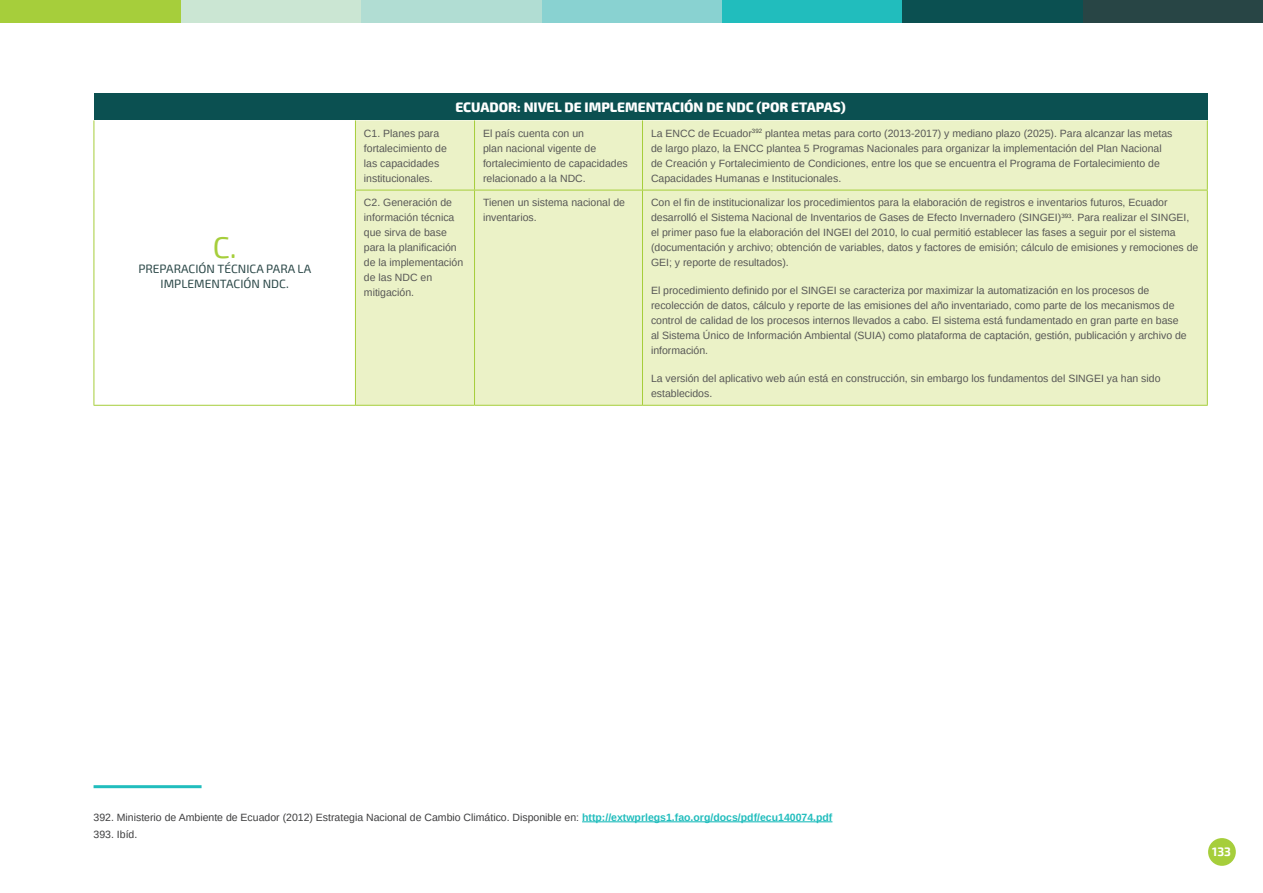
<style>
.page{position:relative;width:1263px;height:893px;background:#fff}
.page>*{position:absolute;margin:0;border:0;box-sizing:border-box;transform-origin:0 0}
.tex-intro-concep{font:30px "Exo 2";color:#a6ce3b}
._000tit_tabla_ficha{font:800 13.5px "Exo 2";color:#fff}
.tex-intro-concep-2{font:12px/15px "Exo 2";color:#284545;text-align:center}
.t1{font:700 12px "Exo 2";color:#fff}
._000text_tabla{font:10.5px/15px "Arimo";color:#575756}
.nota_de_pie_BD{font:10.5px "Arimo";color:#3e3e3f}
.s1{font-weight:700;color:#21bdbd}
</style>
<div class="page">
<div style="left:1082px;top:0;width:181px;height:22px;background:#284545"></div>
<div style="left:902px;top:0;width:180px;height:22px;background:#0b5051"></div>
<div style="left:722px;top:0;width:180px;height:22px;background:#21bdbd"></div>
<div style="left:541px;top:0;width:181px;height:22px;background:#89d2d1"></div>
<div style="left:361px;top:0;width:180px;height:22px;background:#b1ddd3"></div>
<div style="left:180px;top:0;width:181px;height:22px;background:#cbe6d3"></div>
<div style="left:0;top:0;width:180px;height:22px;background:#a6ce3b"></div>
<div style="left:1208px;top:838px;width:28px;height:28px;background:#a6ce3b;border-radius:50%"></div>
<div style="left:94px;top:94px;width:1113px;height:26px;background:#0b5051"></div>
<div style="left:356px;top:120px;width:851px;height:285px;background:#ebf2c7"></div>
<hr style="left:94px;top:405px;width:261px;height:1px;background:#a6ce3b">
<hr style="left:355px;top:190px;width:119px;height:1px;background:#a6ce3b">
<hr style="left:355px;top:405px;width:119px;height:1px;background:#a6ce3b">
<hr style="left:474px;top:190px;width:169px;height:1px;background:#a6ce3b">
<hr style="left:474px;top:405px;width:169px;height:1px;background:#a6ce3b">
<hr style="left:643px;top:190px;width:565px;height:1px;background:#a6ce3b">
<hr style="left:643px;top:405px;width:565px;height:1px;background:#a6ce3b">
<hr style="left:94px;top:120px;width:1px;height:70px;background:#a6ce3b">
<hr style="left:94px;top:190px;width:1px;height:215px;background:#a6ce3b">
<hr style="left:355px;top:120px;width:1px;height:70px;background:#a6ce3b">
<hr style="left:355px;top:190px;width:1px;height:215px;background:#a6ce3b">
<hr style="left:474px;top:120px;width:1px;height:70px;background:#a6ce3b">
<hr style="left:474px;top:190px;width:1px;height:215px;background:#a6ce3b">
<hr style="left:642px;top:120px;width:1px;height:70px;background:#a6ce3b">
<hr style="left:642px;top:190px;width:1px;height:215px;background:#a6ce3b">
<hr style="left:1207px;top:120px;width:1px;height:70px;background:#a6ce3b">
<hr style="left:1207px;top:190px;width:1px;height:215px;background:#a6ce3b">
<hr style="left:94px;top:785px;width:108px;height:3px;background:#21bdbd">
<hr style="left:582px;top:821px;width:250px;height:1px;background:#21bdbd">
<p class="tex-intro-concep" style="left:213px;top:230px;width:25px">C.</p>
<p class="tex-intro-concep-2" style="left:138px;top:262px;width:174px">PREPARACIÓN TÉCNICA PARA LA<br>IMPLEMENTACIÓN NDC.</p>
<p class="_000tit_tabla_ficha" style="left:455px;top:99px;width:392px">ECUADOR: NIVEL DE IMPLEMENTACIÓN DE NDC (POR ETAPAS)</p>
<p class="_000text_tabla" style="left:364px;top:126px;width:84px">C1. Planes para fortalecimiento de las capacidades institucionales.</p>
<p class="_000text_tabla" style="left:483px;top:126px;width:146px">El país cuenta con un<br>plan nacional vigente de fortalecimiento de capacidades relacionado a la NDC.</p>
<p class="_000text_tabla" style="left:651px;top:126px;width:523px">La ENCC de Ecuador<sup>392</sup> plantea metas para corto (2013-2017) y mediano plazo (2025). Para alcanzar las metas de largo plazo, la ENCC plantea 5 Programas Nacionales para organizar la implementación del Plan Nacional de Creación y Fortalecimiento de Condiciones, entre los que se encuentra el Programa de Fortalecimiento de Capacidades Humanas e Institucionales.</p>
<p class="_000text_tabla" style="left:364px;top:195px;width:101px">C2. Generación de información técnica que sirva de base para la planificación de la implementación de las NDC en mitigación.</p>
<p class="_000text_tabla" style="left:483px;top:195px;width:144px">Tienen un sistema nacional de inventarios.</p>
<p class="_000text_tabla" style="left:651px;top:195px;width:549px">Con el fin de institucionalizar los procedimientos para la elaboración de registros e inventarios futuros, Ecuador desarrolló el Sistema Nacional de Inventarios de Gases de Efecto Invernadero (SINGEI)<sup>393</sup>. Para realizar el SINGEI, el primer paso fue la elaboración del INGEI del 2010, lo cual permitió establecer las fases a seguir por el sistema (documentación y archivo; obtención de variables, datos y factores de emisión; cálculo de emisiones y remociones de GEI; y reporte de resultados).</p>
<p class="_000text_tabla" style="left:651px;top:283px;width:537px">El procedimiento definido por el SINGEI se caracteriza por maximizar la automatización en los procesos de recolección de datos, cálculo y reporte de las emisiones del año inventariado, como parte de los mecanismos de control de calidad de los procesos internos llevados a cabo. El sistema está fundamentado en gran parte en base al Sistema Único de Información Ambiental (SUIA) como plataforma de captación, gestión, publicación y archivo de información.</p>
<p class="_000text_tabla" style="left:651px;top:371px;width:511px">La versión del aplicativo web aún está en construcción, sin embargo los fundamentos del SINGEI ya han sido establecidos.</p>
<p class="nota_de_pie_BD" style="left:94px;top:810px;width:740px">392. Ministerio de Ambiente de Ecuador (2012) Estrategia Nacional de Cambio Climático. Disponible en: <span class="s1">http://extwprlegs1.fao.org/docs/pdf/ecu140074.pdf</span></p>
<p class="nota_de_pie_BD" style="left:94px;top:827px;width:45px">393. Ibíd.</p>
<p class="t1" style="left:1212px;top:844px;width:20px">133</p>
</div>
